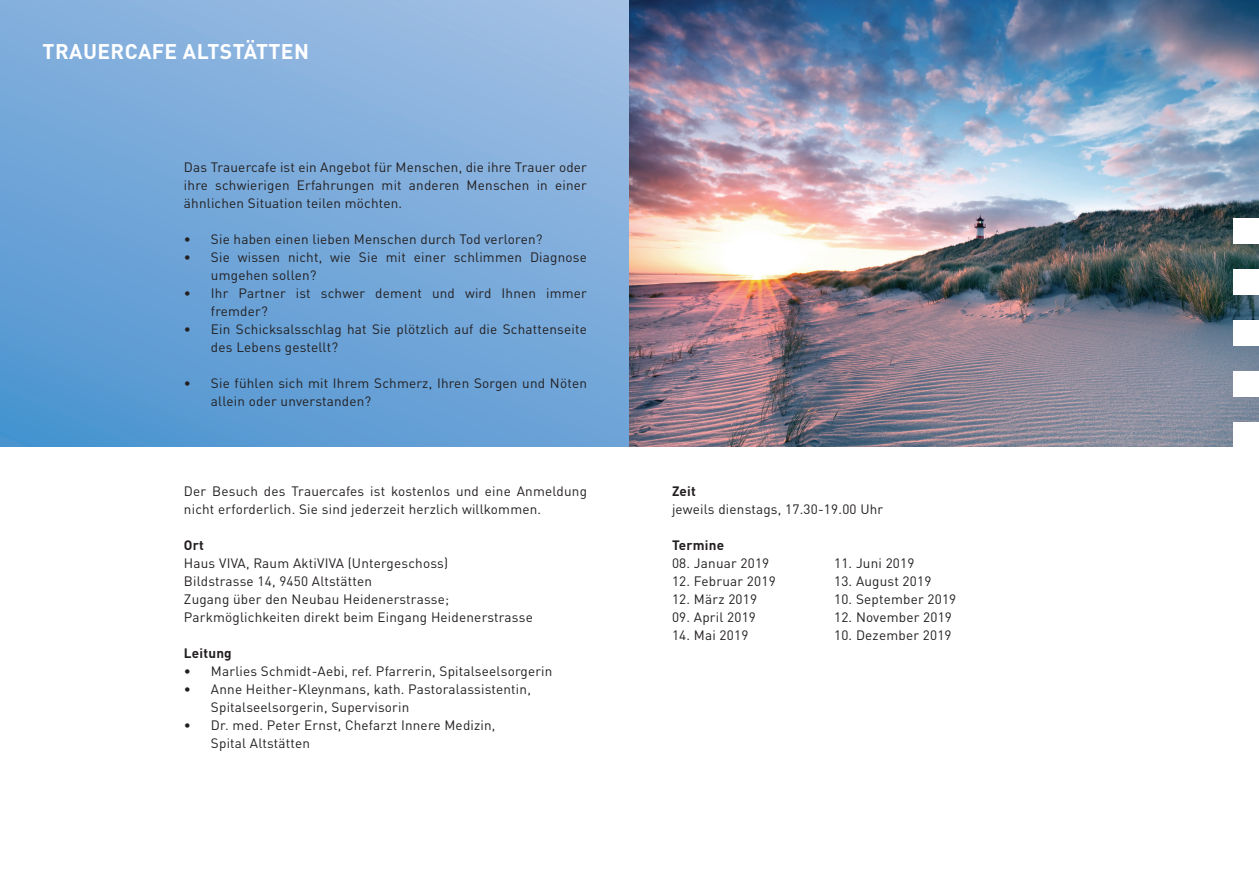
<style>
.page{position:relative;width:1259px;height:893px;background:#fff}
.page>*{position:absolute;margin:0;border:0;box-sizing:border-box;transform-origin:0 0}
.t1{font:700 21px "DIN Pro";letter-spacing:.02em;color:#fff}
.t2{font:13.5px/18px "DIN Pro";letter-spacing:.015em;color:#231f20}
.t3{font:700 13.5px "DIN Pro";letter-spacing:.015em;color:#231f20}
</style>
<div class="page">
<svg style="left:0;top:0;width:629px;height:446px;background:#77a9da"></svg>
<img style="left:629px;top:0;width:630px;height:446px">
<div style="left:1233px;top:218px;width:26px;height:25px;background:#fff"></div>
<div style="left:1233px;top:269px;width:26px;height:25px;background:#fff"></div>
<div style="left:1233px;top:320px;width:26px;height:25px;background:#fff"></div>
<div style="left:1233px;top:371px;width:26px;height:25px;background:#fff"></div>
<div style="left:1233px;top:422px;width:26px;height:26px;background:#fff"></div>
<h1 class="t1" style="left:43px;top:33px;width:268px">TRAUERCAFE ALTSTÄTTEN</h1>
<p class="t2" style="left:184px;top:157px;width:404px;text-align:justify">Das Trauercafe ist ein Angebot für Menschen, die ihre Trauer oder ihre schwierigen Erfahrungen mit anderen Menschen in einer ähnlichen Situation teilen möchten.</p>
<p class="t2" style="left:184px;top:229px;width:360px">• Sie haben einen lieben Menschen durch Tod verloren?</p>
<p class="t2" style="left:211px;top:247px;width:377px;text-indent:-27px">• Sie wissen nicht, wie Sie mit einer schlimmen Diagnose umgehen sollen?</p>
<p class="t2" style="left:211px;top:283px;width:377px;text-indent:-27px">• Ihr Partner ist schwer dement und wird Ihnen immer fremder?</p>
<p class="t2" style="left:211px;top:319px;width:377px;text-indent:-27px">• Ein Schicksalsschlag hat Sie plötzlich auf die Schattenseite des Lebens gestellt?</p>
<p class="t2" style="left:211px;top:373px;width:377px;text-indent:-27px">• Sie fühlen sich mit Ihrem Schmerz, Ihren Sorgen und Nöten allein oder unverstanden?</p>
<p class="t2" style="left:184px;top:481px;width:404px">Der Besuch des Trauercafes ist kostenlos und eine Anmeldung nicht erforderlich. Sie sind jederzeit herzlich willkommen.</p>
<p class="t3" style="left:184px;top:534px;width:21px">Ort</p>
<p class="t2" style="left:184px;top:553px;width:350px">Haus VIVA, Raum AktiVIVA (Untergeschoss)<br>Bildstrasse 14, 9450 Altstätten<br>Zugang über den Neubau Heidenerstrasse; Parkmöglichkeiten direkt beim Eingang Heidenerstrasse</p>
<p class="t3" style="left:184px;top:642px;width:49px">Leitung</p>
<p class="t2" style="left:184px;top:661px;width:370px">• Marlies Schmidt-Aebi, ref. Pfarrerin, Spitalseelsorgerin</p>
<p class="t2" style="left:211px;top:679px;width:321px;text-indent:-27px">• Anne Heither-Kleynmans, kath. Pastoralassistentin,<br>Spitalseelsorgerin, Supervisorin</p>
<p class="t2" style="left:211px;top:715px;width:286px;text-indent:-27px">• Dr. med. Peter Ernst, Chefarzt Innere Medizin,<br>Spital Altstätten</p>
<p class="t3" style="left:672px;top:480px;width:25px">Zeit</p>
<p class="t2" style="left:672px;top:499px;width:213px">jeweils dienstags, 17.30-19.00 Uhr</p>
<p class="t3" style="left:672px;top:534px;width:54px">Termine</p>
<p class="t2" style="left:672px;top:553px;width:99px">08. Januar 2019</p>
<p class="t2" style="left:834px;top:553px;width:82px">11. Juni 2019</p>
<p class="t2" style="left:672px;top:571px;width:105px">12. Februar 2019</p>
<p class="t2" style="left:834px;top:571px;width:99px">13. August 2019</p>
<p class="t2" style="left:672px;top:589px;width:87px">12. März 2019</p>
<p class="t2" style="left:834px;top:589px;width:124px">10. September 2019</p>
<p class="t2" style="left:672px;top:607px;width:85px">09. April 2019</p>
<p class="t2" style="left:834px;top:607px;width:119px">12. November 2019</p>
<p class="t2" style="left:672px;top:625px;width:78px">14. Mai 2019</p>
<p class="t2" style="left:834px;top:625px;width:119px">10. Dezember 2019</p>
</div>
